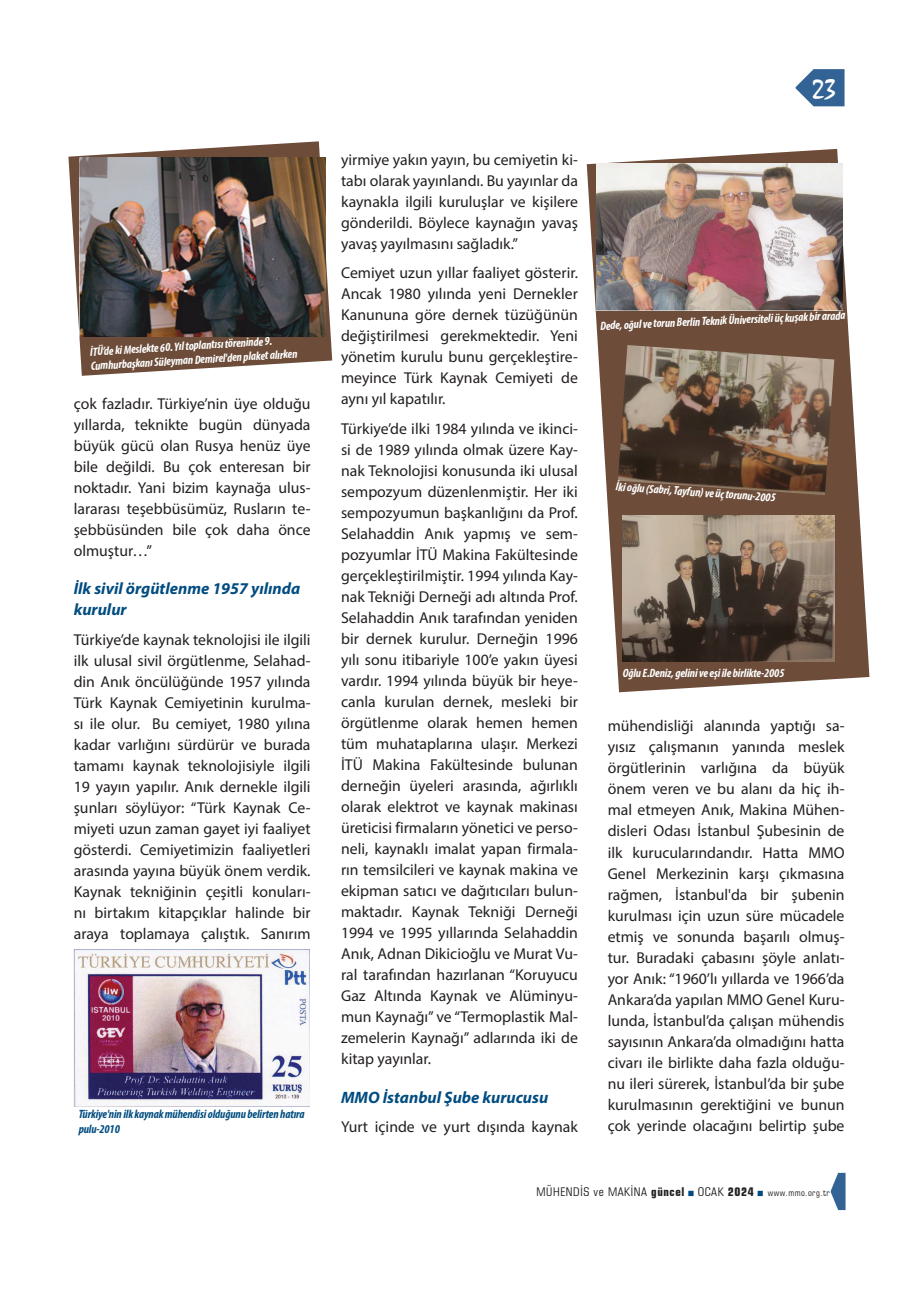
<style>
.page{position:relative;width:919px;height:1289px;background:#fff}
.page>*{position:absolute;margin:0;border:0;box-sizing:border-box;transform-origin:0 0}
.t1{font:27px "TR Mystical Plain";color:#fff}
.t2{font:italic 700 16.5px/21.3px "Myriad Pro";color:#004c80}
.t3{font:15.75px/21px "Myriad Pro";color:#231f20;text-align:justify}
.t4{font:italic 700 condensed 12px/14.4px "Myriad Pro";letter-spacing:-.01em;color:#fff}
.t5{font:italic 700 condensed 12px/15px "Myriad Pro";letter-spacing:-.01em;color:#004c80}
.t6{font:condensed 12px "Square 721 BT";letter-spacing:.05em;color:#231f20}
.s1{font-weight:700}
.s2{font-size:9px}
</style>
<div class="page">
<svg style="left:795px;top:69px;width:49px;height:37px"></svg>
<svg style="left:830px;top:1172px;width:15px;height:37px"></svg>
<img style="left:74px;top:949px;width:235px;height:156px">
<svg style="left:68px;top:141px;width:264px;height:235px;fill:#6d4d3a"></svg>
<svg style="left:586px;top:149px;width:283px;height:543px;fill:#6d4d3a"></svg>
<img style="left:80px;top:157px;width:246px;height:179px">
<img style="left:596px;top:164px;width:246px;height:146px">
<img style="left:618px;top:345px;width:216px;height:150px">
<img style="left:622px;top:515px;width:212px;height:146px">
<p class="t4" style="left:89px;top:345px;width:208px;rotate:-4deg">İTÜ’de ki Meslekte 60. Yıl toplantısı töreninde 9.<br>Cumhurbaşkanı Süleyman Demirel'den plaket alırken</p>
<p class="t3" style="left:74px;top:392px;width:238px">çok fazladır. Türkiye’nin üye olduğu yıllarda, teknikte bugün dünyada büyük gücü olan Rusya henüz üye bile değildi. Bu çok enteresan bir noktadır. Yani bizim kaynağa ulus&shy;lararası teşebbüsümüz, Rusların te&shy;şebbüsünden bile çok daha önce olmuştur…”</p>
<p class="t2" style="left:74px;top:577px;width:228px">İlk sivil örgütlenme 1957 yılında kurulur</p>
<p class="t3" style="left:74px;top:628px;width:238px">Türkiye’de kaynak teknolojisi ile ilgili ilk ulusal sivil örgütlenme, Selahad&shy;din Anık öncülüğünde 1957 yılında Türk Kaynak Cemiyetinin kurulma&shy;sı ile olur. Bu cemiyet, 1980 yılına kadar varlığını sürdürür ve burada tamamı kaynak teknolojisiyle ilgili 19 yayın yapılır. Anık dernekle ilgili şunları söylüyor: “Türk Kaynak Ce&shy;miyeti uzun zaman gayet iyi faaliyet gösterdi. Cemiyetimizin faaliyetleri arasında yayına büyük önem verdik.<br>Kaynak tekniğinin çeşitli konuları&shy;nı birtakım kitapçıklar halinde bir araya toplamaya çalıştık. Sanırım</p>
<p class="t5" style="left:79px;top:1106px;width:227px">Türkiye'nin ilk kaynak mühendisi olduğunu belirten hatıra pulu-2010</p>
<p class="t3" style="left:341px;top:149px;width:238px">yirmiye yakın yayın, bu cemiyetin ki&shy;tabı olarak yayınlandı. Bu yayınlar da kaynakla ilgili kuruluşlar ve kişilere gönderildi. Böylece kaynağın yavaş yavaş yayılmasını sağladık.”</p>
<p class="t3" style="left:341px;top:262px;width:238px">Cemiyet uzun yıllar faaliyet gösterir.<br>Ancak 1980 yılında yeni Dernekler Kanununa göre dernek tüzüğünün değiştirilmesi gerekmektedir. Yeni yönetim kurulu bunu gerçekleştire&shy;meyince Türk Kaynak Cemiyeti de aynı yıl kapatılır.</p>
<p class="t3" style="left:341px;top:418px;width:238px">Türkiye’de ilki 1984 yılında ve ikinci&shy;si de 1989 yılında olmak üzere Kay&shy;nak Teknolojisi konusunda iki ulusal sempozyum düzenlenmiştir. Her iki sempozyumun başkanlığını da Prof.<br>Selahaddin Anık yapmış ve sem&shy;pozyumlar İTÜ Makina Fakültesinde gerçekleştirilmiştir. 1994 yılında Kay&shy;nak Tekniği Derneği adı altında Prof.<br>Selahaddin Anık tarafından yeniden bir dernek kurulur. Derneğin 1996 yılı sonu itibariyle 100’e yakın üyesi vardır. 1994 yılında büyük bir heye&shy;canla kurulan dernek, mesleki bir örgütlenme olarak hemen hemen tüm muhataplarına ulaşır. Merkezi İTÜ Makina Fakültesinde bulunan derneğin üyeleri arasında, ağırlıklı olarak elektrot ve kaynak makinası üreticisi firmaların yönetici ve perso&shy;neli, kaynaklı imalat yapan firmala&shy;rın temsilcileri ve kaynak makina ve ekipman satıcı ve dağıtıcıları bulun&shy;maktadır. Kaynak Tekniği Derneği 1994 ve 1995 yıllarında Selahaddin Anık, Adnan Dikicioğlu ve Murat Vu&shy;ral tarafından hazırlanan “Koruyucu Gaz Altında Kaynak ve Alüminyu&shy;mun Kaynağı” ve “Termoplastik Mal&shy;zemelerin Kaynağı” adlarında iki de kitap yayınlar.</p>
<p class="t2" style="left:341px;top:1085px;width:209px">MMO İstanbul Şube kurucusu</p>
<p class="t3" style="left:341px;top:1116px;width:238px">Yurt içinde ve yurt dışında kaynak</p>
<h1 class="t1" style="left:812px;top:73px;width:25px">23</h1>
<p class="t4" style="left:600px;top:319px;width:247px;rotate:-3deg">Dede, oğul ve torun Berlin Teknik Üniversiteli üç kuşak bir arada</p>
<p class="t4" style="left:616px;top:479px;width:162px;rotate:4deg">İki oğlu (Sabri, Tayfun) ve üç torunu-2005</p>
<p class="t4" style="left:622px;top:665px;width:163px">Oğlu E.Deniz, gelini ve eşi ile birlikte-2005</p>
<p class="t3" style="left:607px;top:715px;width:238px">mühendisliği alanında yaptığı sa&shy;yısız çalışmanın yanında meslek örgütlerinin varlığına da büyük önem veren ve bu alanı da hiç ih&shy;mal etmeyen Anık, Makina Mühen&shy;disleri Odası İstanbul Şubesinin de ilk kurucularındandır. Hatta MMO Genel Merkezinin karşı çıkmasına rağmen, İstanbul'da bir şubenin kurulması için uzun süre mücadele etmiş ve sonunda başarılı olmuş&shy;tur. Buradaki çabasını şöyle anlatı&shy;yor Anık: “1960’lı yıllarda ve 1966’da Ankara’da yapılan MMO Genel Kuru&shy;lunda, İstanbul’da çalışan mühendis sayısının Ankara’da olmadığını hatta civarı ile birlikte daha fazla olduğu&shy;nu ileri sürerek, İstanbul’da bir şube kurulmasının gerektiğini ve bunun çok yerinde olacağını belirtip şube</p>
<p class="t6" style="left:536px;top:1184px;width:294px">MÜHENDİS ve MAKİNA <span class="s1">güncel</span> OCAK <span class="s1">2024</span> <span class="s2">www.mmo.org.tr</span></p>
</div>
